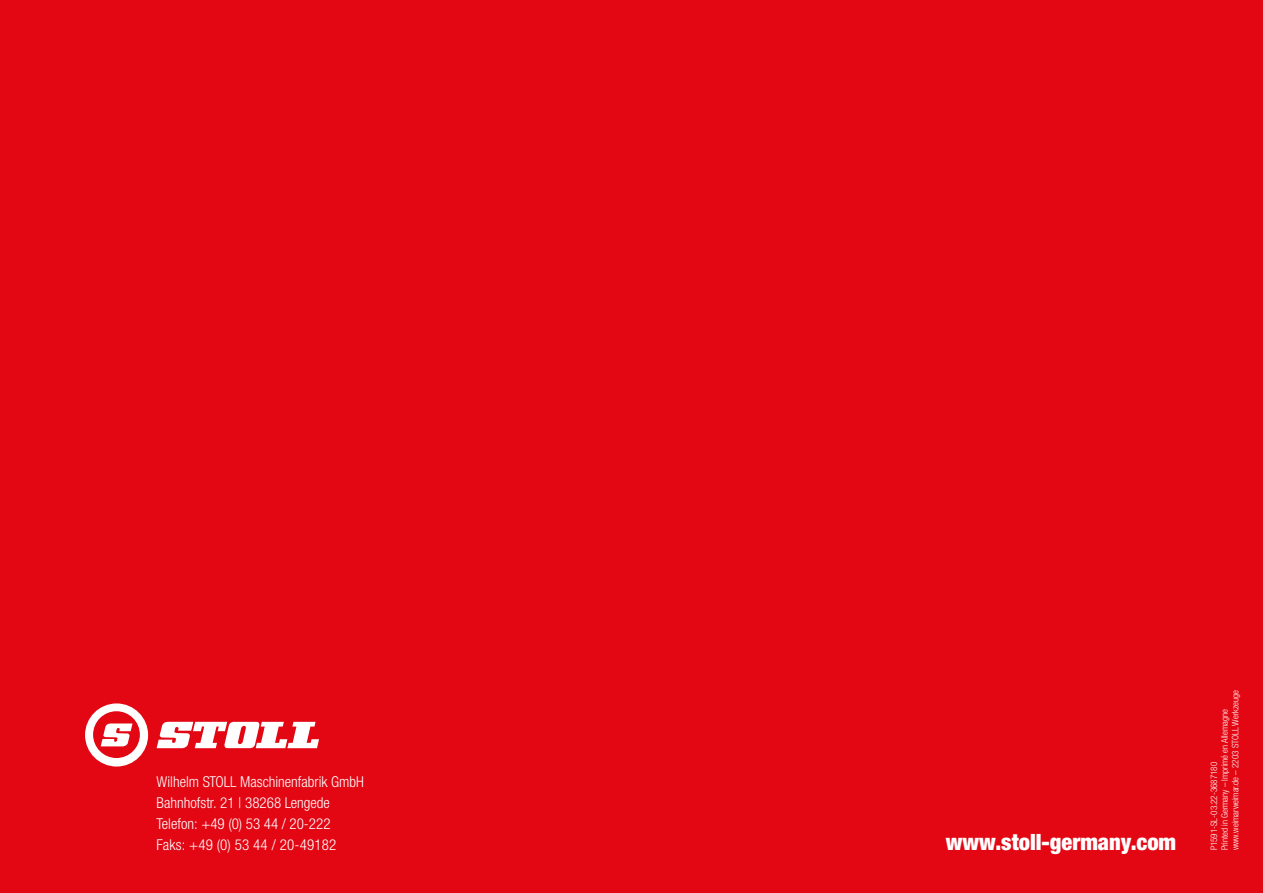
<style>
.page{position:relative;width:1263px;height:893px;background:#e30613}
.page>*{position:absolute;margin:0;border:0;box-sizing:border-box;transform-origin:0 0}
.t1{font:900 condensed 22.5px "Helvetica Neue LTW1 G";color:#fff}
.t2{font:300 condensed 15px/21px "Helvetica Neue LTW1 G";color:#fff}
.t3{font:300 condensed 9px/10.8px "Helvetica Neue";color:#fff}
</style>
<div class="page">
<svg style="left:157px;top:722px;width:162px;height:26px"></svg>
<svg style="left:85px;top:703px;width:63px;height:63px"></svg>
<p class="t2" style="left:157px;top:772px;width:209px">Wilhelm STOLL Maschinenfabrik GmbH<br>Bahnhofstr. 21 | 38268 Lengede<br>Telefon: +49 (0) 53 44 / 20-222<br>Faks: +49 (0) 53 44 / 20-49182</p>
<h1 class="t1" style="left:946px;top:829px;width:232px">www.stoll-germany.com</h1>
<p class="t3" style="left:1208px;top:850px;width:162px;rotate:-90deg">P1591-SL-03.22-3687180<br>Printed in Germany – Imprimé en Allemagne www.weimarweimar.de – 2203 STOLL Werkzeuge</p>
</div>
